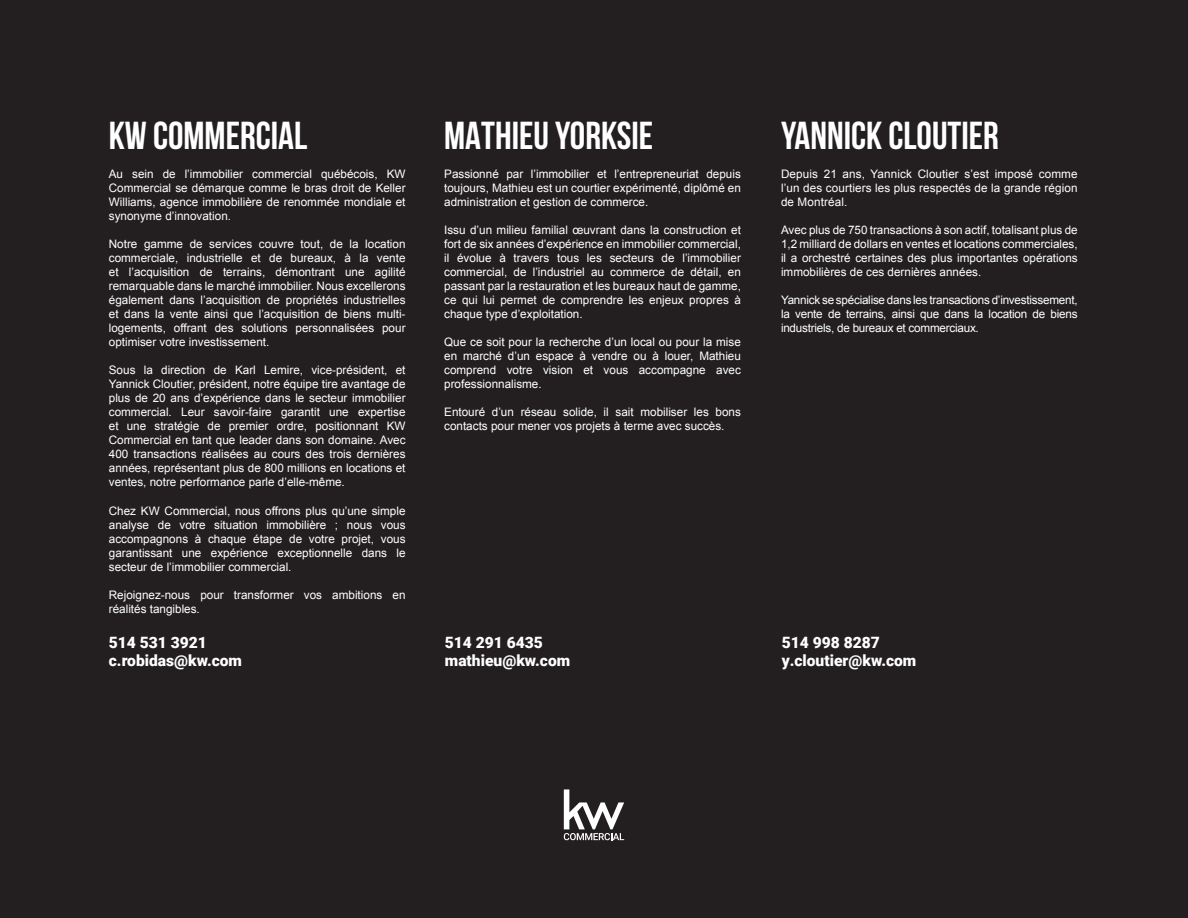
<style>
.page{position:relative;width:1188px;height:918px;background:#231f20}
.page>*{position:absolute;margin:0;border:0;box-sizing:border-box;transform-origin:0 0}
.t1{font:700 39px "Bebas Neue";color:#fff}
.t2{font:900 15.6px/18.1px "Roboto";color:#fff}
.t3{font:11.7px/14.1px "Arial";color:#fff;text-align:justify}
</style>
<div class="page">
<svg style="left:564px;top:789px;width:60px;height:51px"></svg>
<h1 class="t1" style="left:109px;top:114px;width:200px">KW COMMERCIAL</h1>
<p class="t3" style="left:109px;top:167px;width:298px">Au sein de l’immobilier commercial québécois, KW Commercial se démarque comme le bras droit de Keller Williams, agence immobilière de renommée mondiale et synonyme d’innovation.</p>
<p class="t3" style="left:109px;top:237px;width:298px">Notre gamme de services couvre tout, de la location commerciale, industrielle et de bureaux, à la vente et l’acquisition de terrains, démontrant une agilité remarquable dans le marché immobilier. Nous excellerons également dans l’acquisition de propriétés industrielles et dans la vente ainsi que l’acquisition de biens multi&shy;logements, offrant des solutions personnalisées pour optimiser votre investissement.</p>
<p class="t3" style="left:109px;top:363px;width:298px">Sous la direction de Karl Lemire, vice-président, et Yannick Cloutier, président, notre équipe tire avantage de plus de 20 ans d’expérience dans le secteur immobilier commercial. Leur savoir-faire garantit une expertise et une stratégie de premier ordre, positionnant KW Commercial en tant que leader dans son domaine. Avec 400 transactions réalisées au cours des trois dernières années, représentant plus de 800 millions en locations et ventes, notre performance parle d’elle-même.</p>
<p class="t3" style="left:109px;top:503px;width:298px">Chez KW Commercial, nous offrons plus qu’une simple analyse de votre situation immobilière ; nous vous accompagnons à chaque étape de votre projet, vous garantissant une expérience exceptionnelle dans le secteur de l’immobilier commercial.</p>
<p class="t3" style="left:109px;top:588px;width:298px">Rejoignez-nous pour transformer vos ambitions en réalités tangibles.</p>
<h2 class="t2" style="left:109px;top:633px;width:135px">514 531 3921 c.robidas@kw.com</h2>
<h1 class="t1" style="left:444px;top:114px;width:211px">MATHIEU YORKSIE</h1>
<p class="t3" style="left:444px;top:167px;width:298px">Passionné par l’immobilier et l’entrepreneuriat depuis toujours, Mathieu est un courtier expérimenté, diplômé en administration et gestion de commerce.</p>
<p class="t3" style="left:444px;top:223px;width:298px">Issu d’un milieu familial œuvrant dans la construction et fort de six années d’expérience en immobilier commercial, il évolue à travers tous les secteurs de l’immobilier commercial, de l’industriel au commerce de détail, en passant par la restauration et les bureaux haut de gamme, ce qui lui permet de comprendre les enjeux propres à chaque type d’exploitation.</p>
<p class="t3" style="left:444px;top:335px;width:298px">Que ce soit pour la recherche d’un local ou pour la mise en marché d’un espace à vendre ou à louer, Mathieu comprend votre vision et vous accompagne avec professionnalisme.</p>
<p class="t3" style="left:444px;top:405px;width:298px">Entouré d’un réseau solide, il sait mobiliser les bons contacts pour mener vos projets à terme avec succès.</p>
<h2 class="t2" style="left:445px;top:633px;width:127px">514 291 6435 mathieu@kw.com</h2>
<h1 class="t1" style="left:781px;top:114px;width:219px">YANNICK CLOUTIER</h1>
<p class="t3" style="left:781px;top:167px;width:298px">Depuis 21 ans, Yannick Cloutier s’est imposé comme l’un des courtiers les plus respectés de la grande région de Montréal.</p>
<p class="t3" style="left:781px;top:223px;width:298px">Avec plus de 750 transactions à son actif, totalisant plus de 1,2 milliard de dollars en ventes et locations commerciales, il a orchestré certaines des plus importantes opérations immobilières de ces dernières années.</p>
<p class="t3" style="left:781px;top:293px;width:298px">Yannick se spécialise dans les transactions d’investissement, la vente de terrains, ainsi que dans la location de biens industriels, de bureaux et commerciaux.</p>
<h2 class="t2" style="left:782px;top:633px;width:136px">514 998 8287 y.cloutier@kw.com</h2>
</div>
